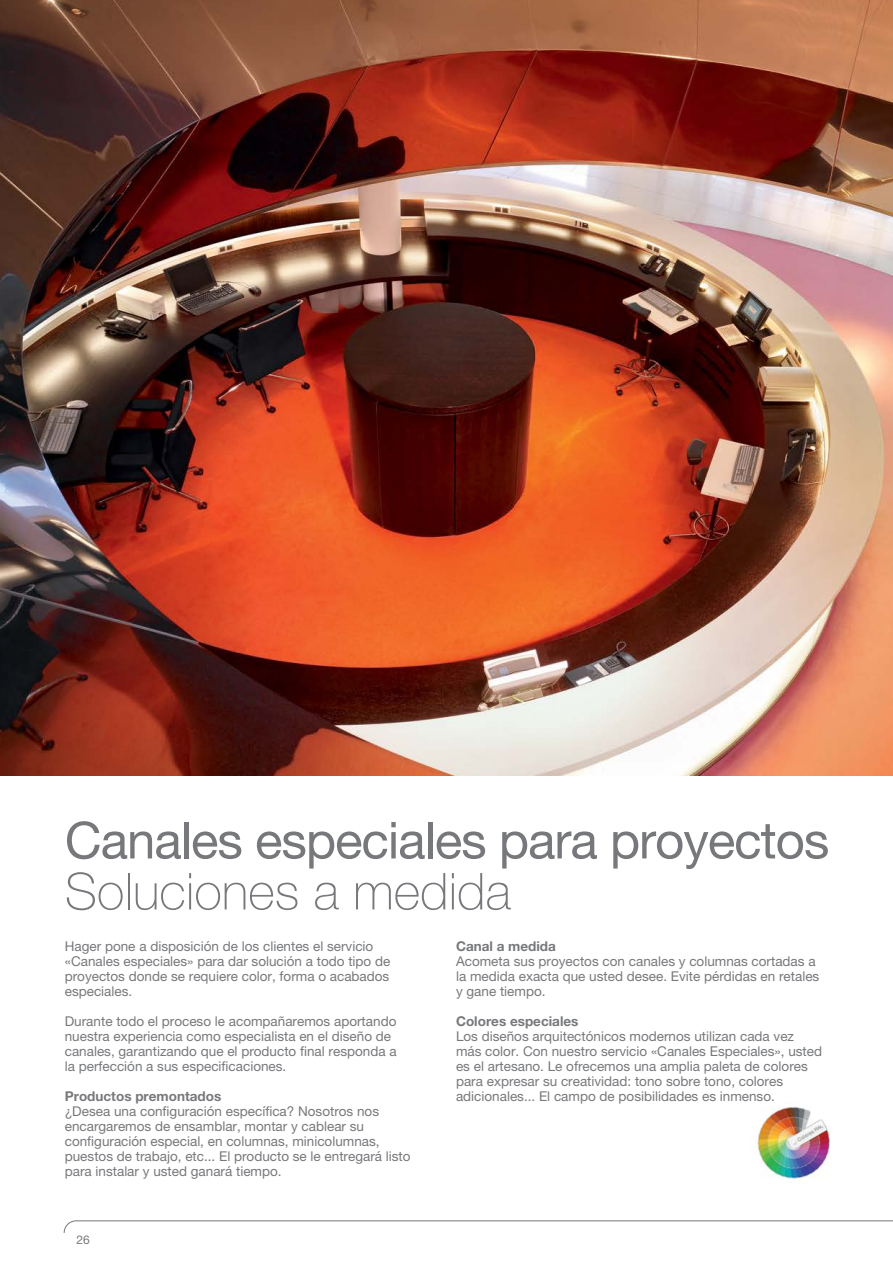
<style>
.page{position:relative;width:893px;height:1263px;background:#fff}
.page>*{position:absolute;margin:0;border:0;box-sizing:border-box;transform-origin:0 0}
.t1{font:51px "Helvetica Neue LT";letter-spacing:-.02em;color:#77787b}
.t2{font:100 51px "Helvetica Neue LT";color:#77787b}
.t3{font:13.5px/15px "Helvetica Neue LT";color:#77787b}
.t4{font:700 13.5px "Helvetica Neue LT";color:#77787b}
.t5{font:700 12px "Helvetica Neue LT";color:#77787b}
.t6{font:12px "Helvetica Neue LT";color:#77787b}
.s1{font-weight:400}
</style>
<div class="page">
<img style="left:757px;top:1107px;width:73px;height:72px">
<img style="left:0;top:0;width:893px;height:776px">
<svg style="left:64px;top:1220px;width:829px;height:13px"></svg>
<h1 class="t1" style="left:65px;top:810px;width:766px">Canales especiales para proyectos</h1>
<h1 class="t2" style="left:65px;top:862px;width:448px">Soluciones a medida</h1>
<p class="t3" style="left:65px;top:939px;width:327px">Hager pone a disposición de los clientes el servicio «Canales especiales» para dar solución a todo tipo de proyectos donde se requiere color, forma o acabados especiales.</p>
<p class="t3" style="left:65px;top:1014px;width:333px">Durante todo el proceso le acompañaremos aportando nuestra experiencia como especialista en el diseño de canales, garantizando que el producto final responda a la perfección a sus especificaciones.</p>
<p class="t4" style="left:65px;top:1088px;width:158px">Productos premontados</p>
<p class="t3" style="left:65px;top:1104px;width:347px">¿Desea una configuración específica? Nosotros nos encargaremos de ensamblar, montar y cablear su configuración especial, en columnas, minicolumnas, puestos de trabajo, etc... El producto se le entregará listo para instalar y usted ganará tiempo.</p>
<p class="t4" style="left:456px;top:938px;width:101px">Canal a medida</p>
<p class="t3" style="left:456px;top:954px;width:365px">Acometa sus proyectos con canales y columnas cortadas a la medida exacta que usted desee. Evite pérdidas en retales y gane tiempo.</p>
<p class="t4" style="left:456px;top:1013px;width:124px">Colores especiales</p>
<p class="t3" style="left:456px;top:1029px;width:368px">Los diseños arquitectónicos modernos utilizan cada vez más color. Con nuestro servicio «Canales Especiales», usted es el artesano. Le ofrecemos una amplia paleta de colores para expresar su creatividad: tono sobre tono, colores adicionales... El campo de posibilidades es inmenso.</p>
<p class="t5" style="left:78px;top:1232px;width:25px">14.<span class="s1">1</span></p>
<p class="t6" style="left:77px;top:1232px;width:15px">26</p>
</div>
